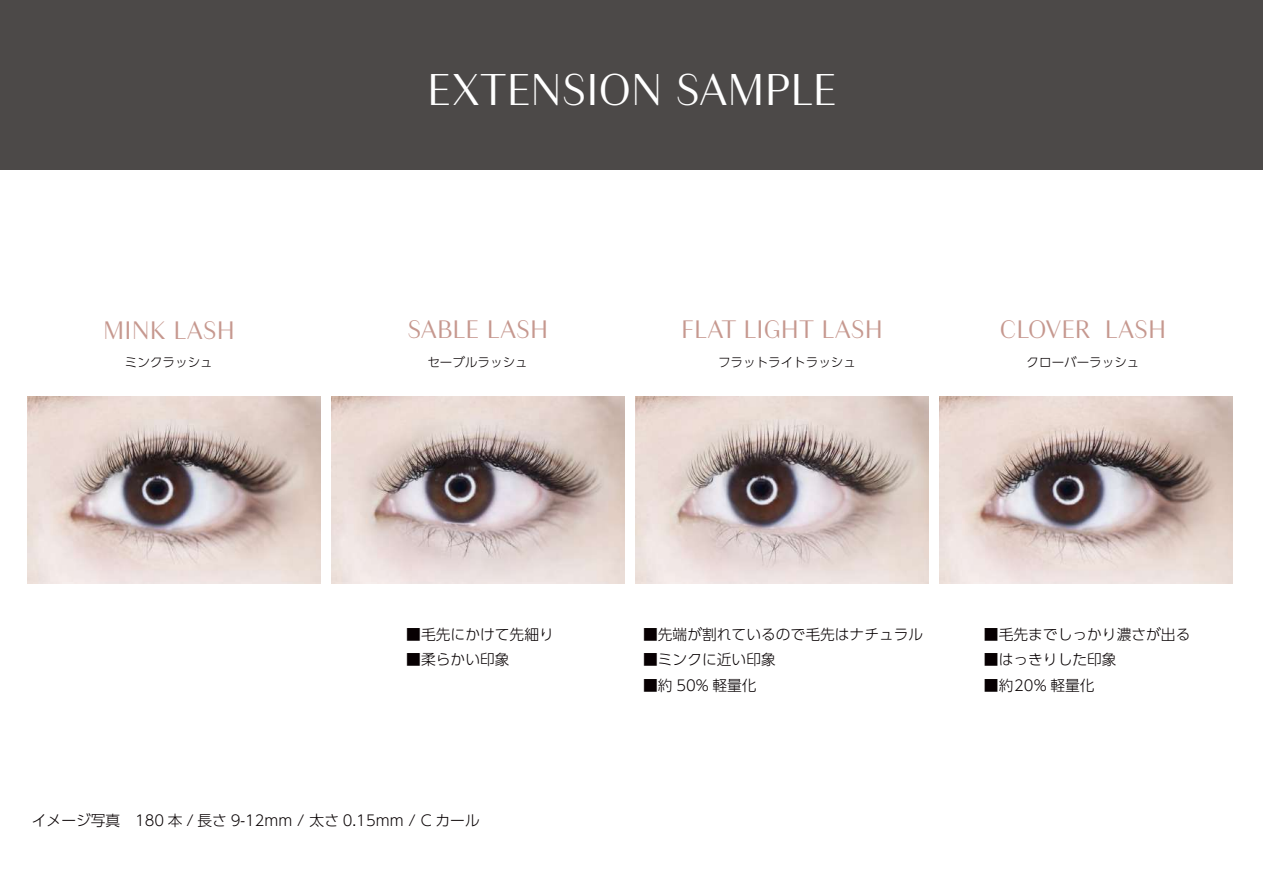
<style>
.page{position:relative;width:1263px;height:893px;background:#fff}
.page>*{position:absolute;margin:0;border:0;box-sizing:border-box;transform-origin:0 0}
.t1{font:300 46.95px "Granville";letter-spacing:-.04em;color:#fff}
.t2{font:300 26.7px "Granville";letter-spacing:-.035em;color:#c6988f}
.t3{font:300 14.7px "UD Shin Go Pro";color:#070002}
.t4{font:300 12.6px "UD Shin Go Pro";color:#070002}
</style>
<div class="page">
<div style="left:0;top:0;width:1263px;height:170px;background:#4c4948"></div>
<img style="left:28px;top:397px;width:293px;height:186px">
<img style="left:331px;top:397px;width:293px;height:186px">
<img style="left:635px;top:397px;width:293px;height:186px">
<img style="left:940px;top:397px;width:293px;height:186px">
<h1 class="t1" style="left:426px;top:59px;width:413px">EXTENSION SAMPLE</h1>
<h2 class="t2" style="left:103px;top:313px;width:135px">MINK LASH</h2>
<h2 class="t2" style="left:407px;top:312px;width:144px">SABLE LASH</h2>
<h2 class="t2" style="left:681px;top:312px;width:205px">FLAT LIGHT LASH</h2>
<h2 class="t2" style="left:999px;top:312px;width:169px">CLOVER LASH</h2>
<p class="t4" style="left:125px;top:352px;width:89px">ミンクラッシュ</p>
<p class="t4" style="left:427px;top:352px;width:102px">セーブルラッシュ</p>
<p class="t4" style="left:718px;top:352px;width:139px">フラットライトラッシュ</p>
<p class="t4" style="left:1026px;top:352px;width:114px">クローバーラッシュ</p>
<p class="t3" style="left:406px;top:622px;width:149px">■毛先にかけて先細り</p>
<p class="t3" style="left:406px;top:648px;width:105px">■柔らかい印象</p>
<p class="t3" style="left:17px;top:808px;width:464px">　イメージ写真 180 本 / 長さ 9-12mm / 太さ 0.15mm / C カール</p>
<p class="t3" style="left:643px;top:622px;width:282px">■先端が割れているので毛先はナチュラル</p>
<p class="t3" style="left:643px;top:648px;width:134px">■ミンクに近い印象</p>
<p class="t3" style="left:643px;top:674px;width:115px">■約 50% 軽量化</p>
<p class="t3" style="left:984px;top:622px;width:208px">■毛先までしっかり濃さが出る</p>
<p class="t3" style="left:984px;top:648px;width:134px">■はっきりした印象</p>
<p class="t3" style="left:984px;top:674px;width:112px">■約20% 軽量化</p>
</div>
